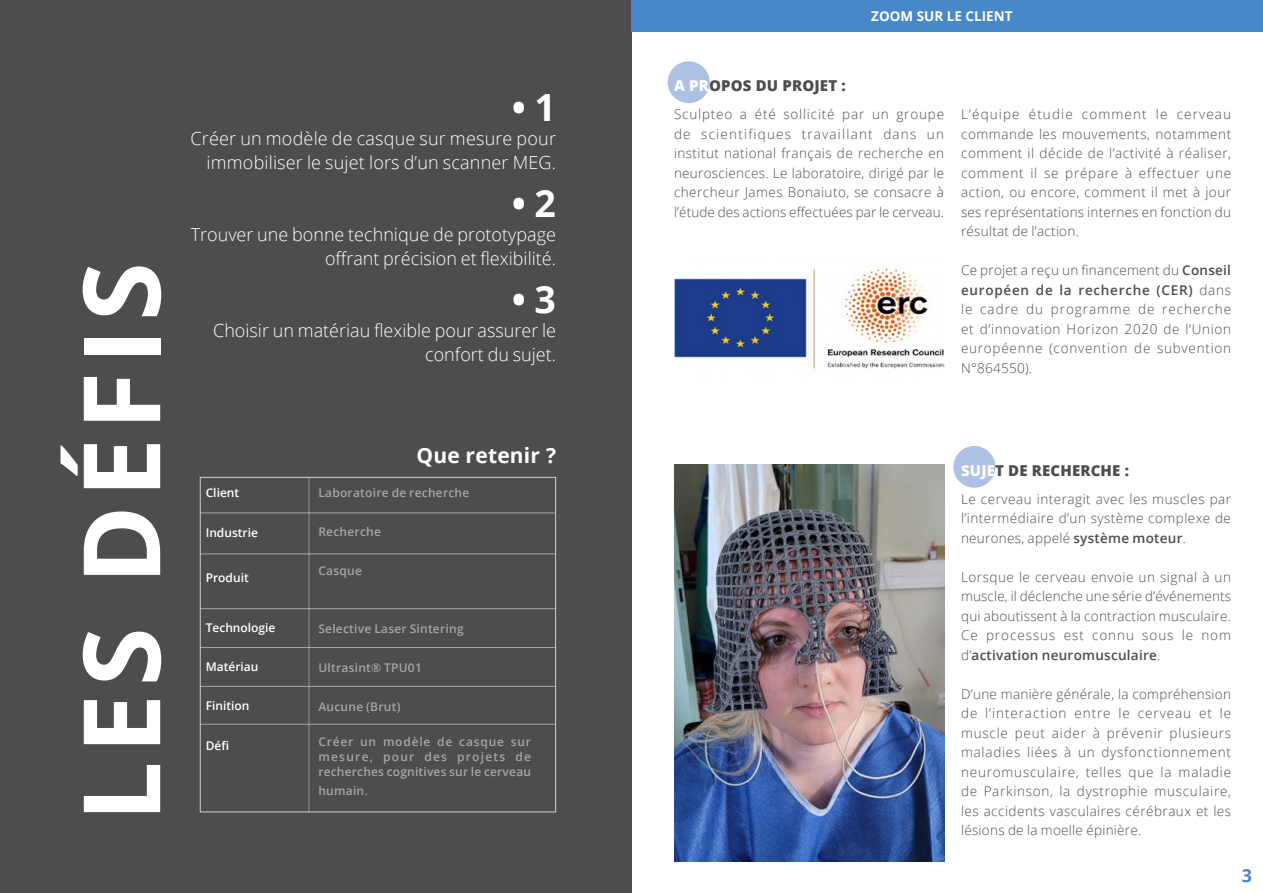
<style>
.page{position:relative;width:1263px;height:893px;background:#fff}
.page>*{position:absolute;margin:0;border:0;box-sizing:border-box;transform-origin:0 0}
.t1{font:700 107.02px "Open Sans";letter-spacing:.07em;color:#fff}
.t2{font:700 37.5px "Open Sans";color:#fff}
.t3{font:700 21px "Open Sans";letter-spacing:.01em;color:#fff}
.t4{font:300 18px/24px "Open Sans";color:#fff;text-align:right}
.t5{font:700 18px "Open Sans";color:#4788c8}
.t6{font:800 15px "Open Sans";letter-spacing:.01em;color:#4d4d4d}
.t7{font:300 13.5px/19.5px "Open Sans";letter-spacing:.02em;color:#4d4d4d;text-align:justify}
.t8{font:700 13.5px "Open Sans";color:#fff}
.t9{font:600 12px/15px "Open Sans";letter-spacing:.02em;color:#fff;text-align:justify}
.t10{font:600 12px "Open Sans";color:#fff}
.s1{color:#fff}
.s2{font-weight:600}
</style>
<div class="page">
<div style="left:668px;top:61px;width:42px;height:42px;background:#adc1e5;border-radius:50%"></div>
<div style="left:953px;top:446px;width:42px;height:42px;background:#adc1e5;border-radius:50%"></div>
<div style="left:0;top:0;width:631px;height:893px;background:#4d4d4d"></div>
<hr style="left:200px;top:512px;width:356px;height:1px;background:#fff">
<hr style="left:200px;top:553px;width:356px;height:1px;background:#fff">
<hr style="left:200px;top:724px;width:356px;height:1px;background:#fff">
<hr style="left:200px;top:686px;width:356px;height:1px;background:#fff">
<hr style="left:200px;top:647px;width:356px;height:1px;background:#fff">
<hr style="left:200px;top:608px;width:356px;height:1px;background:#fff">
<hr style="left:309px;top:477px;width:1px;height:335px;background:#fff">
<div style="left:631px;top:0;width:632px;height:32px;background:#4788c8"></div>
<div style="left:200px;top:477px;width:356px;height:335px;border:1px solid #d0d0d0"></div>
<img style="left:674px;top:465px;width:270px;height:396px">
<img style="left:674px;top:265px;width:270px;height:105px">
<h1 class="t1" style="left:46px;top:822px;width:561px;rotate:-90deg">LES DÉFIS</h1>
<h2 class="t2" style="left:512px;top:80px;width:46px">• 1</h2>
<h3 class="t4" style="left:191px;top:125px;width:367px">Créer un modèle de casque sur mesure pour immobiliser le sujet lors d’un scanner MEG.</h3>
<h2 class="t2" style="left:512px;top:176px;width:46px">• 2</h2>
<h3 class="t4" style="left:191px;top:221px;width:367px">Trouver une bonne technique de prototypage offrant précision et flexibilité.</h3>
<h2 class="t2" style="left:512px;top:272px;width:46px">• 3</h2>
<h3 class="t4" style="left:213px;top:317px;width:344px">Choisir un matériau flexible pour assurer le confort du sujet.</h3>
<p class="t9" style="left:206px;top:485px;width:35px">Client</p>
<p class="t10" style="left:206px;top:525px;width:54px">Industrie</p>
<p class="t10" style="left:206px;top:570px;width:45px">Produit</p>
<p class="t10" style="left:206px;top:619px;width:71px">Technologie</p>
<p class="t10" style="left:206px;top:658px;width:54px">Matériau</p>
<p class="t10" style="left:206px;top:697px;width:45px">Finition</p>
<p class="t9" style="left:206px;top:738px;width:25px">Défi</p>
<h3 class="t3" style="left:416px;top:440px;width:141px">Que retenir ?</h3>
<p class="t9" style="left:318px;top:485px;width:152px">Laboratoire de recherche</p>
<p class="t9" style="left:318px;top:524px;width:64px">Recherche</p>
<p class="t9" style="left:318px;top:563px;width:45px">Casque</p>
<p class="t9" style="left:318px;top:621px;width:147px">Selective Laser Sintering</p>
<p class="t9" style="left:318px;top:660px;width:105px">Ultrasint® TPU01</p>
<p class="t9" style="left:318px;top:699px;width:84px">Aucune (Brut)</p>
<p class="t9" style="left:318px;top:734px;width:214px">Créer un modèle de casque sur mesure, pour des projets de recherches cognitives sur le cerveau</p>
<p class="t9" style="left:318px;top:783px;width:51px">humain.</p>
<p class="t6" style="left:674px;top:75px;width:173px"><span class="s1">A PR</span>OPOS DU PROJET :</p>
<p class="t8" style="left:871px;top:7px;width:143px">ZOOM SUR LE CLIENT</p>
<p class="t7" style="left:674px;top:104px;width:272px">Sculpteo a été sollicité par un groupe de scientifiques travaillant dans un institut national français de recherche en neurosciences. Le laboratoire, dirigé par le chercheur James Bonaiuto, se consacre à l’étude des actions effectuées par le cerveau.</p>
<p class="t7" style="left:961px;top:104px;width:272px">L’équipe étudie comment le cerveau commande les mouvements, notamment comment il décide de l’activité à réaliser, comment il se prépare à effectuer une action, ou encore, comment il met à jour ses représentations internes en fonction du résultat de l’action.</p>
<p class="t7" style="left:961px;top:260px;width:272px">Ce projet a reçu un financement du <span class="s2">Conseil européen de la recherche (CER)</span> dans le cadre du programme de recherche et d’innovation Horizon 2020 de l’Union européenne (convention de subvention N°864550).</p>
<p class="t6" style="left:961px;top:459px;width:169px"><span class="s1">SUJE</span>T DE RECHERCHE :</p>
<p class="t7" style="left:961px;top:489px;width:272px">Le cerveau interagit avec les muscles par l’intermédiaire d’un système complexe de neurones, appelé <span class="s2">système moteur</span>.</p>
<p class="t7" style="left:961px;top:567px;width:272px">Lorsque le cerveau envoie un signal à un muscle, il déclenche une série d’événements qui aboutissent à la contraction musculaire.<br>Ce processus est connu sous le nom d’<span class="s2">activation neuromusculaire</span>.</p>
<p class="t7" style="left:961px;top:684px;width:272px">D’une manière générale, la compréhension de l’interaction entre le cerveau et le muscle peut aider à prévenir plusieurs maladies liées à un dysfonctionnement neuromusculaire, telles que la maladie de Parkinson, la dystrophie musculaire, les accidents vasculaires cérébraux et les lésions de la moelle épinière.</p>
<h3 class="t5" style="left:1242px;top:862px;width:12px">3</h3>
</div>
